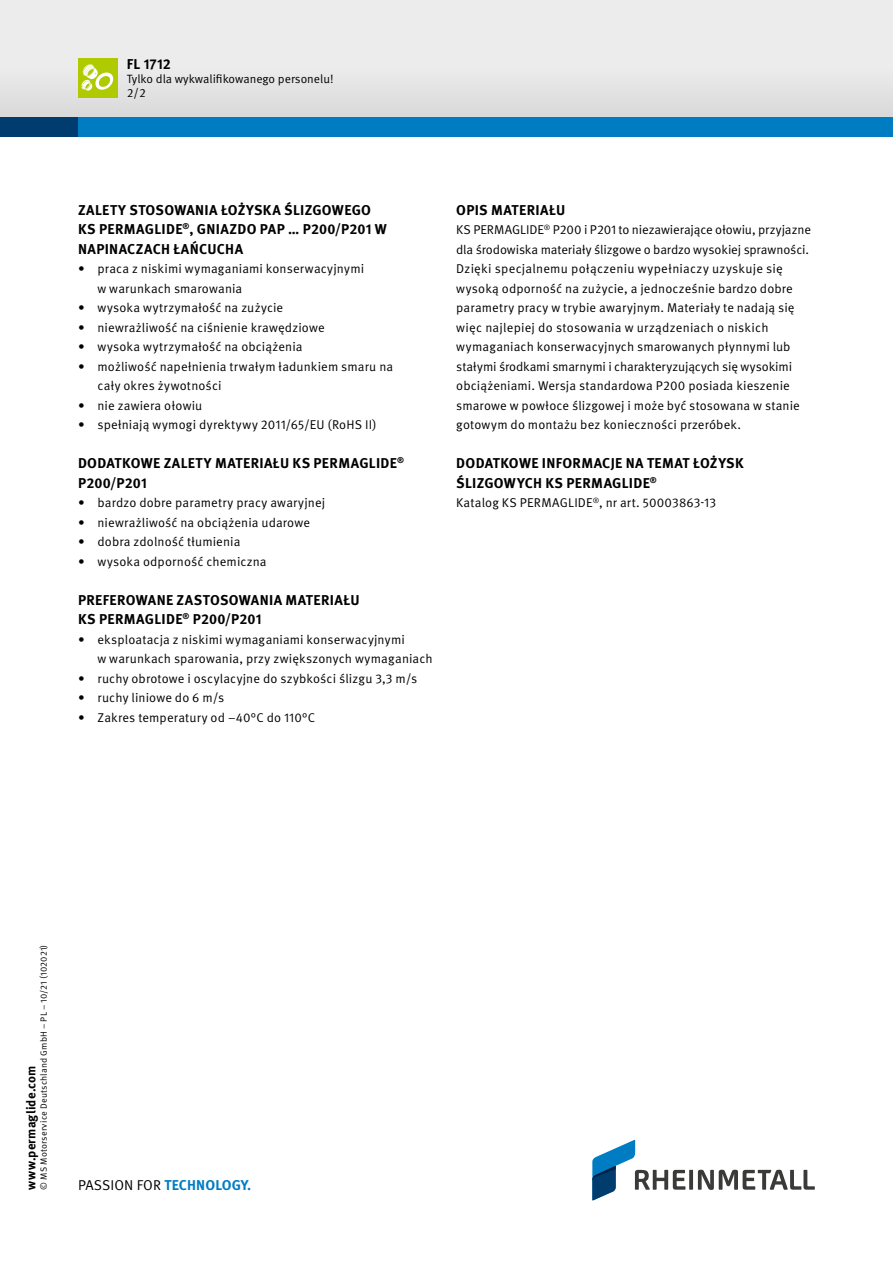
<style>
.page{position:relative;width:893px;height:1263px;background:#fff}
.page>*{position:absolute;margin:0;border:0;box-sizing:border-box;transform-origin:0 0}
.t1{font:700 14.25px/19.5px "Meta Pro";letter-spacing:.02em;color:#000}
.t2{font:700 14.25px "Meta Pro";letter-spacing:.01em;color:#007cc3}
.t3{font:12.75px/19.5px "Meta Pro";letter-spacing:.01em;color:#000}
.t4{font:700 12.75px "Meta Pro";letter-spacing:.01em;color:#000}
.t5{font:12px "Meta Pro";color:#000}
.t6{font:9px "Meta Pro";letter-spacing:.025em;color:#000}
.s1{font-weight:400;color:#000}
</style>
<div class="page">
<div style="left:0;top:0;width:893px;height:127px;background:#ececec"></div>
<div style="left:0;top:68px;width:893px;height:49px;background:#e2e2e2"></div>
<div style="left:0;top:117px;width:893px;height:19px;background:#003d6e"></div>
<div style="left:78px;top:117px;width:815px;height:19px;background:#007cc3"></div>
<div style="left:78px;top:58px;width:39px;height:39px;background:#afca00"></div>
<svg style="left:81px;top:64px;width:33px;height:27px"></svg>
<svg style="left:592px;top:1140px;width:223px;height:60px"></svg>
<p class="t1" style="left:127px;top:55px;width:46px">FL 1712</p>
<p class="t5" style="left:127px;top:85px;width:21px">2/2</p>
<p class="t5" style="left:127px;top:72px;width:208px">Tylko dla wykwalifikowanego personelu!</p>
<p class="t1" style="left:78px;top:200px;width:310px">ZALETY STOSOWANIA ŁOŻYSKA ŚLIZGOWEGO<br>KS PERMAGLIDE<sup>®</sup>, GNIAZDO PAP … P200/P201 W<br>NAPINACZACH ŁAŃCUCHA</p>
<p class="t3" style="left:97px;top:259px;width:268px;text-indent:-19px">• praca z niskimi wymaganiami konserwacyjnymi w warunkach smarowania</p>
<p class="t3" style="left:78px;top:298px;width:207px">• wysoka wytrzymałość na zużycie</p>
<p class="t3" style="left:78px;top:317px;width:248px">• niewrażliwość na ciśnienie krawędziowe</p>
<p class="t3" style="left:78px;top:337px;width:226px">• wysoka wytrzymałość na obciążenia</p>
<p class="t3" style="left:97px;top:356px;width:297px;text-indent:-19px">• możliwość napełnienia trwałym ładunkiem smaru na cały okres żywotności</p>
<p class="t3" style="left:78px;top:395px;width:126px">• nie zawiera ołowiu</p>
<p class="t3" style="left:78px;top:415px;width:300px">• spełniają wymogi dyrektywy 2011/65/EU (RoHS II)</p>
<p class="t1" style="left:78px;top:453px;width:327px">DODATKOWE ZALETY MATERIAŁU KS PERMAGLIDE<sup>®<br></sup>P200/P201</p>
<p class="t3" style="left:78px;top:493px;width:249px">• bardzo dobre parametry pracy awaryjnej</p>
<p class="t3" style="left:78px;top:512px;width:234px">• niewrażliwość na obciążenia udarowe</p>
<p class="t3" style="left:78px;top:532px;width:164px">• dobra zdolność tłumienia</p>
<p class="t3" style="left:78px;top:551px;width:190px">• wysoka odporność chemiczna</p>
<p class="t1" style="left:78px;top:590px;width:283px">PREFEROWANE ZASTOSOWANIA MATERIAŁU<br>KS PERMAGLIDE<sup>®</sup> P200/P201</p>
<p class="t3" style="left:97px;top:629px;width:337px;text-indent:-19px">• eksploatacja z niskimi wymaganiami konserwacyjnymi<br>w warunkach sparowania, przy zwiększonych wymaganiach</p>
<p class="t3" style="left:78px;top:668px;width:341px">• ruchy obrotowe i oscylacyjne do szybkości ślizgu 3,3 m/s</p>
<p class="t3" style="left:78px;top:688px;width:148px">• ruchy liniowe do 6 m/s</p>
<p class="t3" style="left:78px;top:707px;width:238px">• Zakres temperatury od –40°C do 110°C</p>
<p class="t1" style="left:456px;top:200px;width:111px">OPIS MATERIAŁU</p>
<p class="t3" style="left:456px;top:220px;width:356px">KS PERMAGLIDE<sup>®</sup> P200 i P201 to niezawierające ołowiu, przyjazne dla środowiska materiały ślizgowe o bardzo wysokiej sprawności.<br>Dzięki specjalnemu połączeniu wypełniaczy uzyskuje się wysoką odporność na zużycie, a jednocześnie bardzo dobre parametry pracy w trybie awaryjnym. Materiały te nadają się więc najlepiej do stosowania w urządzeniach o niskich wymaganiach konserwacyjnych smarowanych płynnymi lub stałymi środkami smarnymi i charakteryzujących się wysokimi obciążeniami. Wersja standardowa P200 posiada kieszenie smarowe w powłoce ślizgowej i może być stosowana w stanie gotowym do montażu bez konieczności przeróbek.</p>
<p class="t1" style="left:456px;top:453px;width:289px">DODATKOWE INFORMACJE NA TEMAT ŁOŻYSK<br>ŚLIZGOWYCH KS PERMAGLIDE<sup>®</sup></p>
<p class="t3" style="left:456px;top:493px;width:261px">Katalog KS PERMAGLIDE<sup>®</sup>, nr art. 50003863-13</p>
<p class="t6" style="left:38px;top:1189px;width:246px;rotate:-90deg">© MS Motorservice Deutschland GmbH – PL – 10/21 (102021)</p>
<p class="t4" style="left:23px;top:1189px;width:125px;rotate:-90deg">www.permaglide.com</p>
<p class="t2" style="left:78px;top:1176px;width:175px"><span class="s1">PASSION FOR</span> TECHNOLOGY.</p>
</div>
